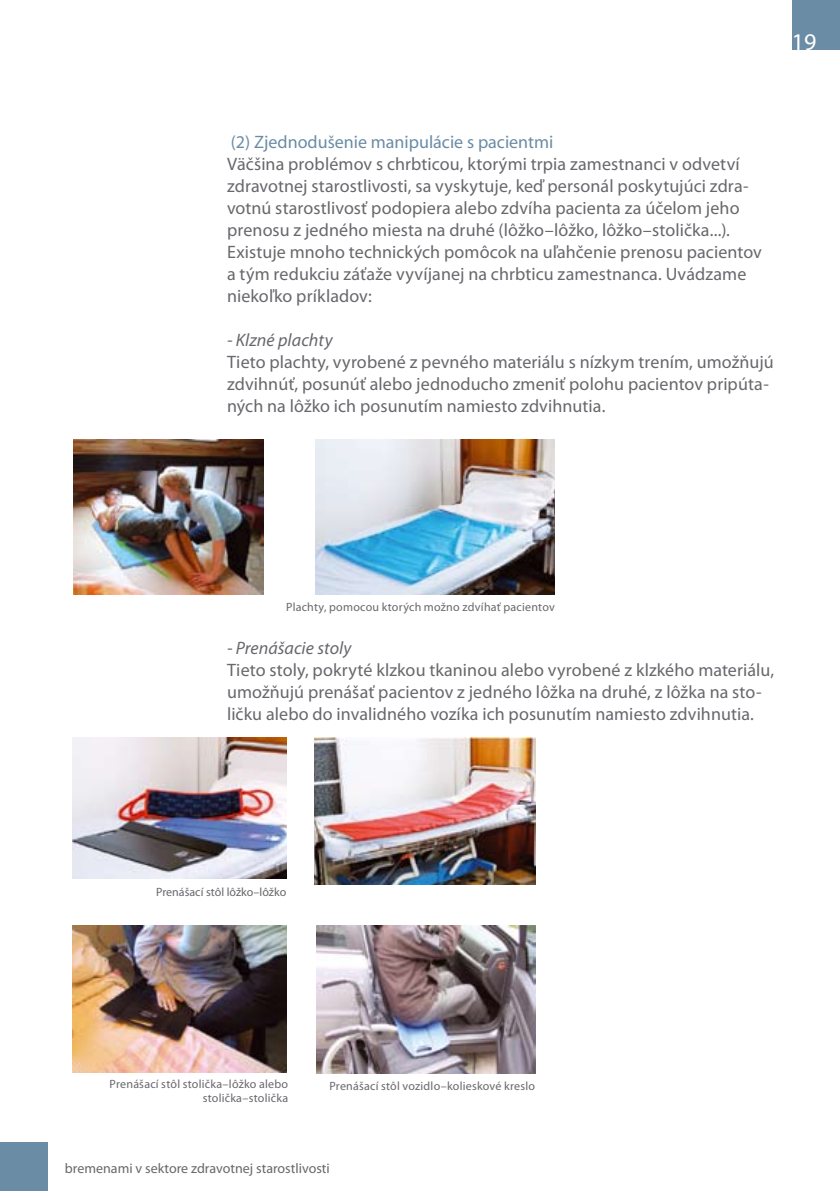
<style>
.page{position:relative;width:840px;height:1191px;background:#fff}
.page>*{position:absolute;margin:0;border:0;box-sizing:border-box;transform-origin:0 0}
.t1{font:24px "Myriad";color:#fff}
.t2{font:18px/22px "Myriad Pro";letter-spacing:.005em;color:#68676c}
.t3{font:18px "Myriad";color:#6b8ca5}
.t4{font:italic 18px "Myriad Pro";letter-spacing:.005em;color:#68676c}
.t5{font:14px "Myriad Pro";color:#68676c}
.t6{font:12px/14.4px "Myriad Pro";letter-spacing:.02em;color:#68676c;text-align:right}
.t7{font:12px "Myriad";color:#68676c}
</style>
<div class="page">
<div style="left:791px;top:0;width:48px;height:49px;background:#6b8ca5"></div>
<div style="left:0;top:1142px;width:48px;height:49px;background:#6b8ca5"></div>
<img style="left:73px;top:439px;width:190px;height:155px">
<img style="left:315px;top:439px;width:239px;height:155px">
<img style="left:314px;top:737px;width:220px;height:147px">
<img style="left:72px;top:737px;width:214px;height:142px">
<img style="left:316px;top:925px;width:218px;height:148px">
<img style="left:72px;top:925px;width:214px;height:147px">
<h1 class="t1" style="left:791px;top:30px;width:24px">19</h1>
<p class="t3" style="left:231px;top:133px;width:324px">(2) Zjednodušenie manipulácie s pacientmi</p>
<p class="t2" style="left:227px;top:152px;width:536px">Väčšina problémov s chrbticou, ktorými trpia zamestnanci v odvetví zdravotnej starostlivosti, sa vyskytuje, keď personál poskytujúci zdra&shy;votnú starostlivosť podopiera alebo zdvíha pacienta za účelom jeho prenosu z jedného miesta na druhé (lôžko–lôžko, lôžko–stolička...).<br>Existuje mnoho technických pomôcok na uľahčenie prenosu pacientov a tým redukciu záťaže vyvíjanej na chrbticu zamestnanca. Uvádzame niekoľko príkladov:</p>
<p class="t4" style="left:227px;top:329px;width:107px">- Klzné plachty</p>
<p class="t2" style="left:227px;top:350px;width:548px">Tieto plachty, vyrobené z pevného materiálu s nízkym trením, umožňujú zdvihnúť, posunúť alebo jednoducho zmeniť polohu pacientov pripúta&shy;ných na lôžko ich posunutím namiesto zdvihnutia.</p>
<p class="t6" style="left:286px;top:599px;width:270px">Plachty, pomocou ktorých možno zdvíhať pacientov</p>
<p class="t4" style="left:227px;top:637px;width:126px">- Prenášacie stoly</p>
<p class="t2" style="left:227px;top:658px;width:548px">Tieto stoly, pokryté klzkou tkaninou alebo vyrobené z klzkého materiálu, umožňujú prenášať pacientov z jedného lôžka na druhé, z lôžka na sto&shy;ličku alebo do invalidného vozíka ich posunutím namiesto zdvihnutia.</p>
<p class="t7" style="left:156px;top:885px;width:131px">Prenášací stôl lôžko–lôžko</p>
<p class="t6" style="left:109px;top:1076px;width:180px">Prenášací stôl stolička–lôžko alebo stolička–stolička</p>
<p class="t6" style="left:329px;top:1078px;width:207px">Prenášací stôl vozidlo–kolieskové kreslo</p>
<p class="t5" style="left:65px;top:1159px;width:266px">bremenami v sektore zdravotnej starostlivosti</p>
</div>
